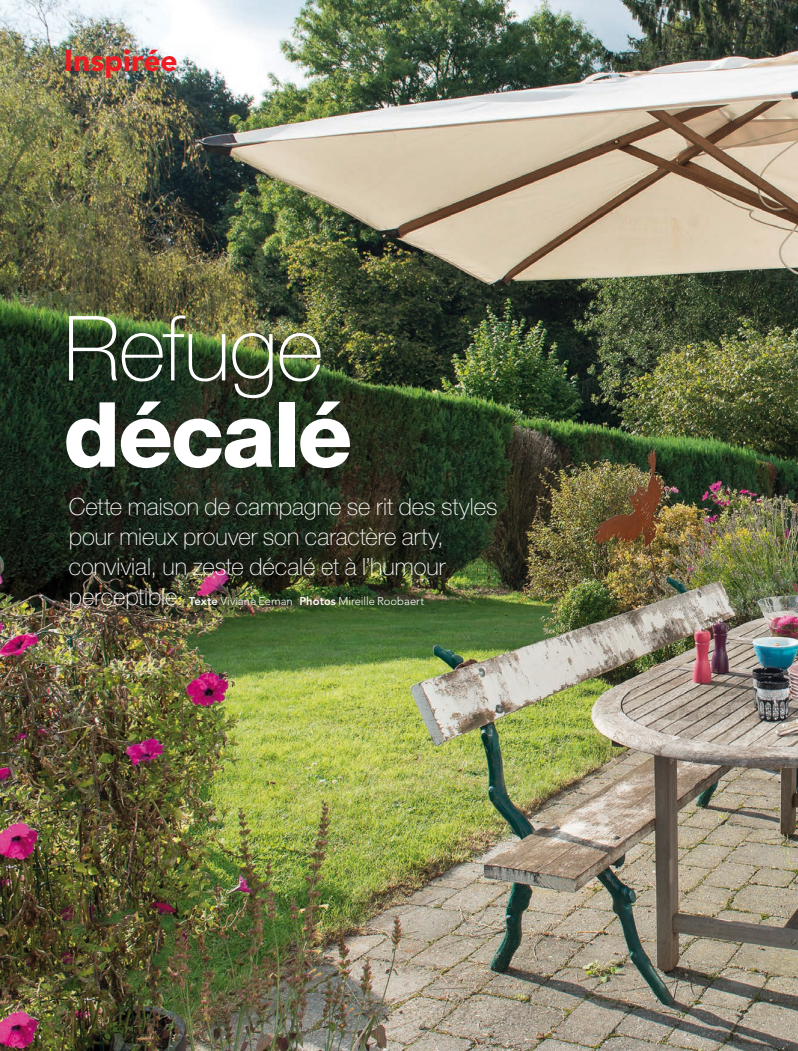
<style>
.page{position:relative;width:798px;height:1051px;background:#fff}
.page>*{position:absolute;margin:0;border:0;box-sizing:border-box;transform-origin:0 0}
.t1{font:100 90px "Helvetica Neue LT Std";letter-spacing:-.01em;color:#fff}
.t2{font:800 90px "Helvetica Neue LT Std";letter-spacing:-.025em;color:#fff}
.t3{font:900 30px "Avenir LT Std";color:#ee1d23}
.t4{font:100 23.75px/30px "Helvetica Neue LT Std";color:#fff}
.t5{font:300 11.25px "Avenir LT Std";color:#fff}
.s1{font-family:"Helvetica Neue LT Std";font-weight:100;font-size:23.75px}
.s2{font-weight:800}
</style>
<div class="page">
<img style="left:0;top:0;width:797px;height:1050px">
<p class="t3" style="left:64px;top:43px;width:115px">Inspirée</p>
<h1 class="t1" style="left:63px;top:297px;width:261px">Refuge</h1>
<h1 class="t2" style="left:63px;top:381px;width:290px">décalé</h1>
<p class="t4" style="left:69px;top:491px;width:430px">Cette maison de campagne se rit des styles pour mieux prouver son caractère arty, convivial, un zeste décalé et à l’humour</p>
<p class="t5" style="left:69px;top:594px;width:357px"><span class="s1">perceptible.</span> <span class="s2">Texte</span> Viviane Eeman <span class="s2">Photos</span> Mireille Roobaert</p>
</div>
